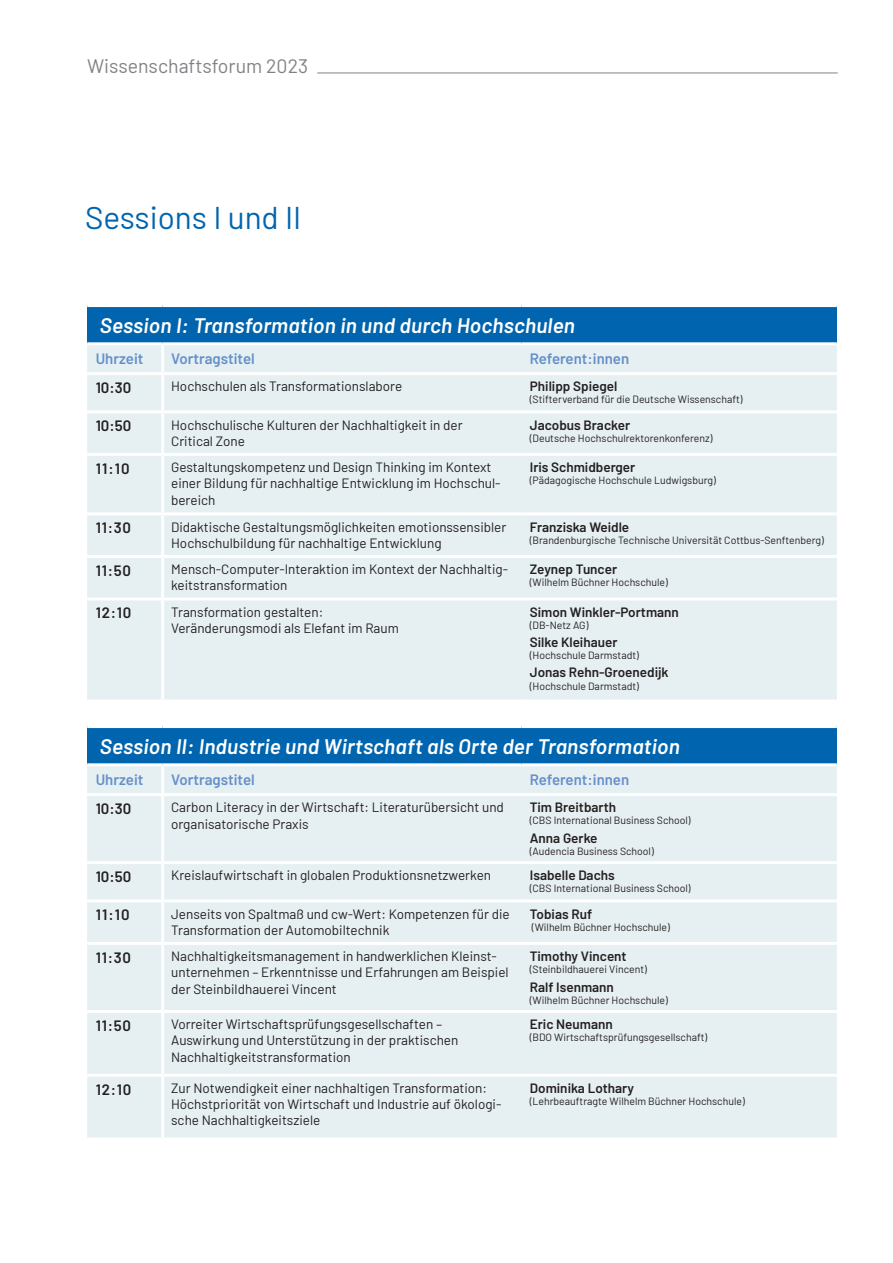
<style>
.page{position:relative;width:893px;height:1263px;background:#fff}
.page>*{position:absolute;margin:0;border:0;box-sizing:border-box;transform-origin:0 0}
.t1{font:31.5px "Barlow";color:#0065ae}
.t2{font:italic 600 21px "Barlow";letter-spacing:.01em;color:#fff}
.t3{font:19.5px "Barlow";color:#808285}
.t4{font:600 15px "Barlow";color:#6490c8}
.t5{font:600 15px "Barlow";letter-spacing:.05em;color:#231f20}
.t6{font:13.5px/16.2px "Barlow";color:#231f20}
.t7{font:600 13.5px "Barlow";color:#231f20}
.t8{font:10.5px "Barlow";color:#231f20}
</style>
<div class="page">
<div style="left:87px;top:306px;width:750px;height:38px;background:#0065ae"></div>
<div style="left:87px;top:345px;width:750px;height:354px;background:#e6eff2"></div>
<hr style="left:87px;top:304px;width:76px;height:3px;background:#fff">
<hr style="left:163px;top:304px;width:358px;height:3px;background:#fff">
<hr style="left:521px;top:304px;width:316px;height:3px;background:#fff">
<hr style="left:87px;top:342px;width:76px;height:3px;background:#fff">
<hr style="left:163px;top:342px;width:358px;height:3px;background:#fff">
<hr style="left:161px;top:345px;width:3px;height:27px;background:#fff">
<hr style="left:521px;top:342px;width:316px;height:3px;background:#fff">
<hr style="left:87px;top:372px;width:76px;height:3px;background:#fff">
<hr style="left:163px;top:372px;width:358px;height:3px;background:#fff">
<hr style="left:161px;top:375px;width:3px;height:35px;background:#fff">
<hr style="left:521px;top:372px;width:316px;height:3px;background:#fff">
<hr style="left:87px;top:410px;width:76px;height:3px;background:#fff">
<hr style="left:163px;top:410px;width:358px;height:3px;background:#fff">
<hr style="left:161px;top:413px;width:3px;height:40px;background:#fff">
<hr style="left:521px;top:410px;width:316px;height:3px;background:#fff">
<hr style="left:87px;top:453px;width:76px;height:3px;background:#fff">
<hr style="left:163px;top:453px;width:358px;height:3px;background:#fff">
<hr style="left:161px;top:456px;width:3px;height:56px;background:#fff">
<hr style="left:521px;top:453px;width:316px;height:3px;background:#fff">
<hr style="left:87px;top:512px;width:76px;height:3px;background:#fff">
<hr style="left:163px;top:512px;width:358px;height:3px;background:#fff">
<hr style="left:161px;top:515px;width:3px;height:40px;background:#fff">
<hr style="left:521px;top:512px;width:316px;height:3px;background:#fff">
<hr style="left:87px;top:555px;width:76px;height:3px;background:#fff">
<hr style="left:163px;top:555px;width:358px;height:3px;background:#fff">
<hr style="left:161px;top:558px;width:3px;height:39px;background:#fff">
<hr style="left:521px;top:555px;width:316px;height:3px;background:#fff">
<hr style="left:87px;top:597px;width:76px;height:3px;background:#fff">
<hr style="left:163px;top:597px;width:358px;height:3px;background:#fff">
<hr style="left:161px;top:600px;width:3px;height:99px;background:#fff">
<hr style="left:521px;top:597px;width:316px;height:3px;background:#fff">
<div style="left:87px;top:726px;width:750px;height:39px;background:#0065ae"></div>
<div style="left:87px;top:766px;width:750px;height:371px;background:#e6eff2"></div>
<hr style="left:87px;top:725px;width:76px;height:3px;background:#fff">
<hr style="left:163px;top:725px;width:358px;height:3px;background:#fff">
<hr style="left:521px;top:725px;width:316px;height:3px;background:#fff">
<hr style="left:87px;top:763px;width:76px;height:3px;background:#fff">
<hr style="left:163px;top:763px;width:358px;height:3px;background:#fff">
<hr style="left:161px;top:766px;width:3px;height:27px;background:#fff">
<hr style="left:521px;top:763px;width:316px;height:3px;background:#fff">
<hr style="left:87px;top:793px;width:76px;height:3px;background:#fff">
<hr style="left:163px;top:793px;width:358px;height:3px;background:#fff">
<hr style="left:161px;top:796px;width:3px;height:65px;background:#fff">
<hr style="left:521px;top:793px;width:316px;height:3px;background:#fff">
<hr style="left:87px;top:861px;width:76px;height:3px;background:#fff">
<hr style="left:163px;top:861px;width:358px;height:3px;background:#fff">
<hr style="left:161px;top:864px;width:3px;height:35px;background:#fff">
<hr style="left:521px;top:861px;width:316px;height:3px;background:#fff">
<hr style="left:87px;top:899px;width:76px;height:3px;background:#fff">
<hr style="left:163px;top:899px;width:358px;height:3px;background:#fff">
<hr style="left:161px;top:902px;width:3px;height:40px;background:#fff">
<hr style="left:521px;top:899px;width:316px;height:3px;background:#fff">
<hr style="left:87px;top:942px;width:76px;height:3px;background:#fff">
<hr style="left:163px;top:942px;width:358px;height:3px;background:#fff">
<hr style="left:161px;top:945px;width:3px;height:65px;background:#fff">
<hr style="left:521px;top:942px;width:316px;height:3px;background:#fff">
<hr style="left:87px;top:1010px;width:76px;height:3px;background:#fff">
<hr style="left:163px;top:1010px;width:358px;height:3px;background:#fff">
<hr style="left:161px;top:1013px;width:3px;height:61px;background:#fff">
<hr style="left:521px;top:1010px;width:316px;height:3px;background:#fff">
<hr style="left:87px;top:1074px;width:76px;height:3px;background:#fff">
<hr style="left:163px;top:1074px;width:358px;height:3px;background:#fff">
<hr style="left:161px;top:1077px;width:3px;height:60px;background:#fff">
<hr style="left:521px;top:1074px;width:316px;height:3px;background:#fff">
<hr style="left:317px;top:73px;width:521px;height:1px;background:#808285">
<h3 class="t3" style="left:87px;top:52px;width:222px">Wissenschaftsforum 2023</h3>
<h1 class="t1" style="left:85px;top:194px;width:218px">Sessions I und II</h1>
<h2 class="t2" style="left:100px;top:310px;width:477px">Session I: Transformation in und durch Hochschulen</h2>
<p class="t4" style="left:96px;top:348px;width:49px">Uhrzeit</p>
<p class="t4" style="left:171px;top:348px;width:85px">Vortragstitel</p>
<p class="t4" style="left:530px;top:348px;width:101px">Referent:innen</p>
<p class="t5" style="left:96px;top:376px;width:37px">10:30</p>
<p class="t6" style="left:171px;top:377px;width:233px">Hochschulen als Transformationslabore</p>
<p class="t7" style="left:530px;top:377px;width:89px">Philipp Spiegel</p>
<p class="t8" style="left:530px;top:392px;width:214px">(Stifterverband für die Deutsche Wissenschaft)</p>
<p class="t5" style="left:96px;top:415px;width:37px">10:50</p>
<p class="t6" style="left:171px;top:416px;width:293px">Hochschulische Kulturen der Nachhaltigkeit in der<br>Critical Zone</p>
<p class="t7" style="left:530px;top:415px;width:102px">Jacobus Bracker</p>
<p class="t8" style="left:530px;top:430px;width:184px">(Deutsche Hochschulrektorenkonferenz)</p>
<p class="t5" style="left:96px;top:457px;width:36px">11:10</p>
<p class="t6" style="left:171px;top:458px;width:331px">Gestaltungskompetenz und Design Thinking im Kontext einer Bildung für nachhaltige Entwicklung im Hochschul&shy;bereich</p>
<p class="t7" style="left:530px;top:457px;width:107px">Iris Schmidberger</p>
<p class="t8" style="left:530px;top:473px;width:187px">(Pädagogische Hochschule Ludwigsburg)</p>
<p class="t5" style="left:96px;top:517px;width:37px">11:30</p>
<p class="t6" style="left:171px;top:518px;width:337px">Didaktische Gestaltungsmöglichkeiten emotionssensibler<br>Hochschulbildung für nachhaltige Entwicklung</p>
<p class="t7" style="left:530px;top:517px;width:101px">Franziska Weidle</p>
<p class="t8" style="left:530px;top:532px;width:296px">(Brandenburgische Technische Universität Cottbus-Senftenberg)</p>
<p class="t5" style="left:96px;top:559px;width:37px">11:50</p>
<p class="t6" style="left:171px;top:560px;width:338px">Mensch-Computer-Interaktion im Kontext der Nachhaltig&shy;keitstransformation</p>
<p class="t7" style="left:530px;top:559px;width:89px">Zeynep Tuncer</p>
<p class="t8" style="left:530px;top:575px;width:140px">(Wilhelm Büchner Hochschule)</p>
<p class="t5" style="left:96px;top:602px;width:37px">12:10</p>
<p class="t6" style="left:171px;top:603px;width:229px">Transformation gestalten:<br>Veränderungsmodi als Elefant im Raum</p>
<p class="t7" style="left:530px;top:602px;width:151px">Simon Winkler-Portmann</p>
<p class="t8" style="left:530px;top:617px;width:60px">(DB-Netz AG)</p>
<p class="t7" style="left:530px;top:632px;width:89px">Silke Kleihauer</p>
<p class="t8" style="left:530px;top:648px;width:111px">(Hochschule Darmstadt)</p>
<p class="t7" style="left:530px;top:663px;width:140px">Jonas Rehn-Groenedijk</p>
<p class="t8" style="left:530px;top:678px;width:111px">(Hochschule Darmstadt)</p>
<h2 class="t2" style="left:100px;top:731px;width:581px">Session II: Industrie und Wirtschaft als Orte der Transformation</h2>
<p class="t4" style="left:96px;top:769px;width:49px">Uhrzeit</p>
<p class="t4" style="left:171px;top:769px;width:85px">Vortragstitel</p>
<p class="t4" style="left:530px;top:769px;width:101px">Referent:innen</p>
<p class="t5" style="left:96px;top:797px;width:37px">10:30</p>
<p class="t6" style="left:171px;top:798px;width:334px">Carbon Literacy in der Wirtschaft: Literaturübersicht und organisatorische Praxis</p>
<p class="t7" style="left:530px;top:797px;width:88px">Tim Breitbarth</p>
<p class="t8" style="left:530px;top:813px;width:162px">(CBS International Business School)</p>
<p class="t7" style="left:530px;top:828px;width:69px">Anna Gerke</p>
<p class="t8" style="left:530px;top:843px;width:125px">(Audencia Business School)</p>
<p class="t5" style="left:96px;top:865px;width:37px">10:50</p>
<p class="t6" style="left:171px;top:866px;width:322px">Kreislaufwirtschaft in globalen Produktionsnetzwerken</p>
<p class="t7" style="left:530px;top:866px;width:86px">Isabelle Dachs</p>
<p class="t8" style="left:530px;top:881px;width:162px">(CBS International Business School)</p>
<p class="t5" style="left:96px;top:904px;width:36px">11:10</p>
<p class="t6" style="left:171px;top:905px;width:340px">Jenseits von Spaltmaß und cw-Wert: Kompetenzen für die<br>Transformation der Automobiltechnik</p>
<p class="t7" style="left:530px;top:904px;width:64px">Tobias Ruf</p>
<p class="t8" style="left:532px;top:919px;width:140px">(Wilhelm Büchner Hochschule)</p>
<p class="t5" style="left:96px;top:946px;width:37px">11:30</p>
<p class="t6" style="left:171px;top:947px;width:339px">Nachhaltigkeitsmanagement in handwerklichen Kleinst&shy;unternehmen – Erkenntnisse und Erfahrungen am Beispiel der Steinbildhauerei Vincent</p>
<p class="t7" style="left:530px;top:946px;width:98px">Timothy Vincent</p>
<p class="t8" style="left:530px;top:962px;width:119px">(Steinbildhauerei Vincent)</p>
<p class="t7" style="left:530px;top:977px;width:86px">Ralf Isenmann</p>
<p class="t8" style="left:530px;top:992px;width:140px">(Wilhelm Büchner Hochschule)</p>
<p class="t5" style="left:96px;top:1014px;width:37px">11:50</p>
<p class="t6" style="left:171px;top:1015px;width:289px">Vorreiter Wirtschaftsprüfungsgesellschaften –<br>Auswirkung und Unterstützung in der praktischen<br>Nachhaltigkeitstransformation</p>
<p class="t7" style="left:530px;top:1014px;width:84px">Eric Neumann</p>
<p class="t8" style="left:530px;top:1030px;width:179px">(BDO Wirtschaftsprüfungsgesellschaft)</p>
<p class="t5" style="left:96px;top:1078px;width:37px">12:10</p>
<p class="t6" style="left:171px;top:1079px;width:332px">Zur Notwendigkeit einer nachhaltigen Transformation:<br>Höchstpriorität von Wirtschaft und Industrie auf ökologi&shy;sche Nachhaltigkeitsziele</p>
<p class="t7" style="left:530px;top:1078px;width:106px">Dominika Lothary</p>
<p class="t8" style="left:530px;top:1093px;width:216px">(Lehrbeauftragte Wilhelm Büchner Hochschule)</p>
</div>
